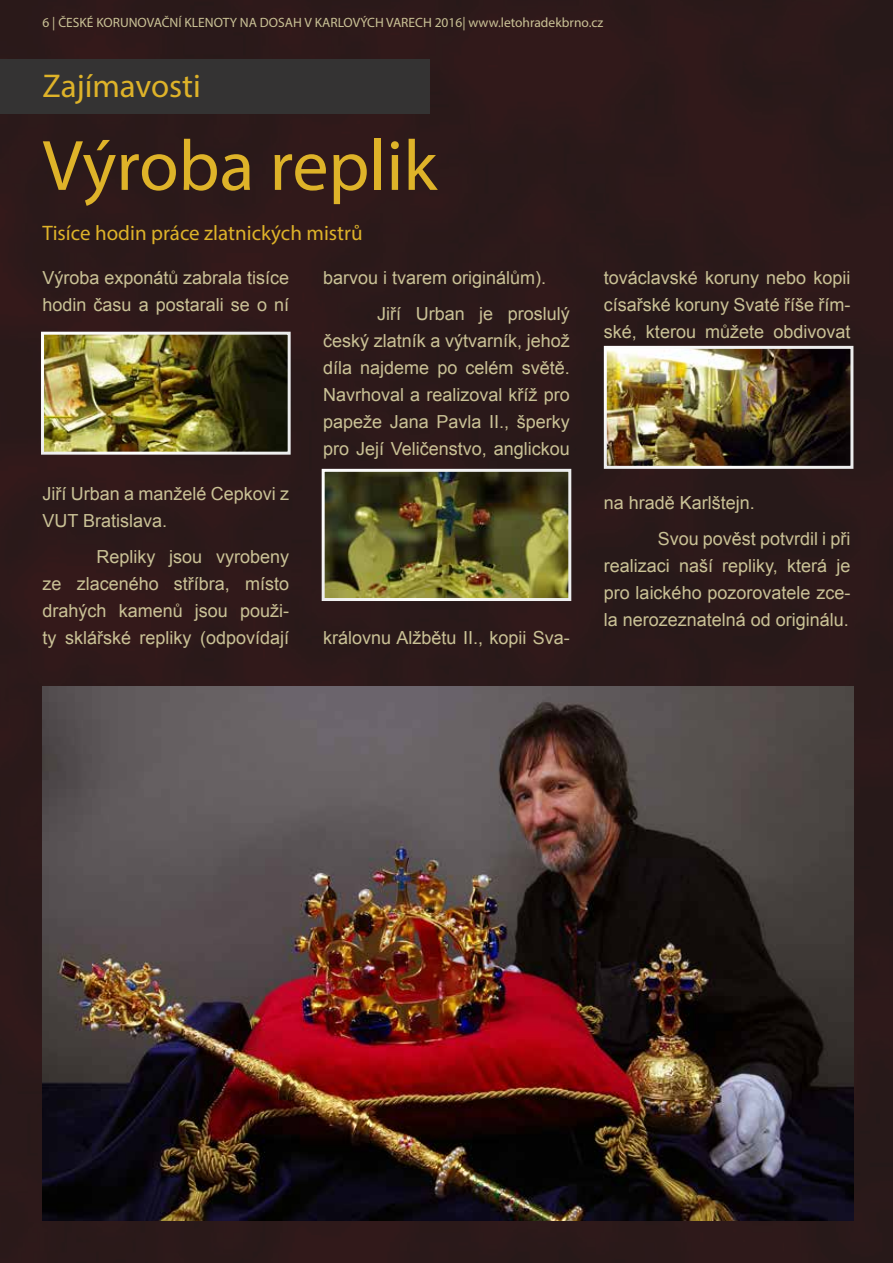
<style>
.page{position:relative;width:893px;height:1263px;background:#2c191a}
.page>*{position:absolute;margin:0;border:0;box-sizing:border-box;transform-origin:0 0}
.t1{font:72px "Myriad Pro";color:#deb329}
.t2{font:33px "Myriad Pro";color:#deb329}
.t3{font:21px "Myriad Pro";color:#deb329}
.t4{font:18px/27px "Arial";color:#cac296}
.t5{font:13.5px "Myriad Pro";color:#cac296}
</style>
<div class="page">
<img style="left:45px;top:336px;width:242px;height:115px">
<div style="left:41px;top:332px;width:250px;height:123px;border:3px solid #fff"></div>
<img style="left:326px;top:473px;width:241px;height:124px">
<div style="left:322px;top:469px;width:249px;height:132px;border:3px solid #fff"></div>
<img style="left:608px;top:350px;width:241px;height:115px">
<div style="left:604px;top:346px;width:249px;height:123px;border:3px solid #fff"></div>
<img style="left:43px;top:687px;width:810px;height:534px">
<div style="left:0;top:60px;width:429px;height:54px;background:#343333"></div>
<p class="t5" style="left:43px;top:14px;width:562px">6 | ČESKÉ KORUNOVAČNÍ KLENOTY NA DOSAH V KARLOVÝCH VARECH 2016| www.letohradekbrno.cz</p>
<h2 class="t2" style="left:43px;top:66px;width:160px">Zajímavosti</h2>
<h1 class="t1" style="left:43px;top:121px;width:396px">Výroba replik</h1>
<p class="t3" style="left:43px;top:220px;width:322px">Tisíce hodin práce zlatnických mistrů</p>
<p class="t4" style="left:43px;top:264px;width:248px">Výroba exponátů zabrala tisíce hodin času a postarali se o ní</p>
<p class="t4" style="left:377px;top:259px;width:194px;line-height:36px;text-indent:-54px">barvou i tvarem originálům).<br>Jiří Urban je proslulý</p>
<p class="t4" style="left:323px;top:327px;width:248px;text-align:justify">český zlatník a výtvarník, jehož díla najdeme po celém světě.<br>Navrhoval a realizoval kříž pro papeže Jana Pavla II., šperky pro Její Veličenstvo, anglickou</p>
<p class="t4" style="left:43px;top:480px;width:248px">Jiří Urban a manželé Cepkovi z<br>VUT Bratislava.</p>
<p class="t4" style="left:42px;top:543px;width:248px;text-align:justify;text-indent:54px">Repliky jsou vyrobeny ze zlaceného stříbra, místo drahých kamenů jsou použi&shy;ty sklářské repliky (odpovídají</p>
<p class="t4" style="left:323px;top:624px;width:248px">královnu Alžbětu II., kopii Sva-</p>
<p class="t4" style="left:604px;top:264px;width:248px;text-align:justify">továclavské koruny nebo kopii císařské koruny Svaté říše řím&shy;ské, kterou můžete obdivovat</p>
<p class="t4" style="left:658px;top:484px;width:194px;line-height:36px;text-indent:-54px">na hradě Karlštejn.<br>Svou pověst potvrdil i při</p>
<p class="t4" style="left:604px;top:552px;width:248px;text-align:justify">realizaci naší repliky, která je pro laického pozorovatele zce&shy;la nerozeznatelná od originálu.</p>
</div>
